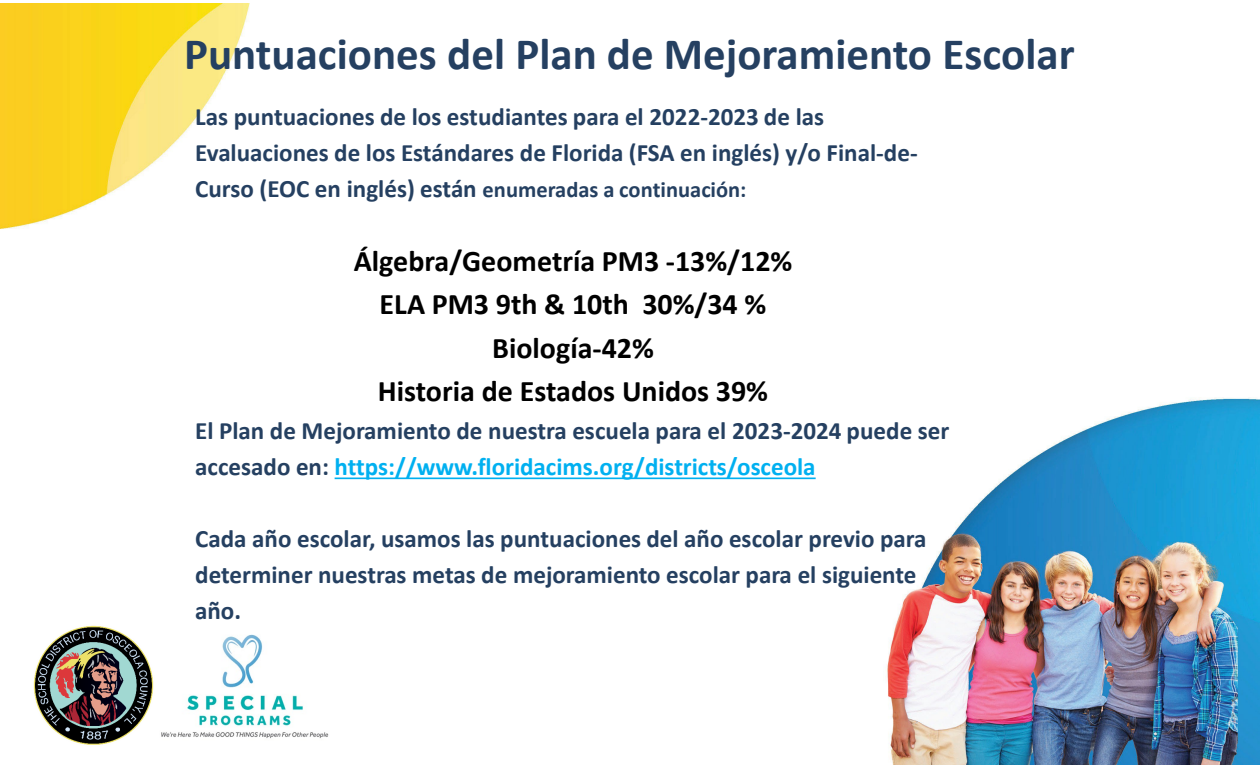
<style>
.page{position:relative;width:1260px;height:765px;background:#fff}
.page>*{position:absolute;margin:0;border:0;box-sizing:border-box;transform-origin:0 0}
.t1{font:700 45px "Calibri";color:#254061}
.t2{font:700 30px "Calibri";color:#000}
.t3{font:700 25px/36px "Calibri";color:#254061}
.t4{font:700 22.5px "Calibri";color:#254061}
.s1{font-size:25px}
.s2{color:#00b0f0}
</style>
<div class="page">
<img style="left:0;top:4px;width:1260px;height:761px">
<img style="left:30px;top:622px;width:126px;height:127px">
<img style="left:156px;top:629px;width:180px;height:120px">
<svg style="left:335px;top:478px;width:481px;height:1px"></svg>
<p class="t1" style="left:184px;top:23px;width:892px">Puntuaciones del Plan de Mejoramiento Escolar</p>
<p class="t3" style="left:195px;top:99px;width:724px">Las puntuaciones de los estudiantes para el 2022-2023 de las<br>Evaluaciones de los Estándares de Florida (FSA en inglés) y/o Final-de-</p>
<p class="t4" style="left:195px;top:174px;width:553px"><span class="s1">Curso (EOC en inglés) están</span> enumeradas a continuación:</p>
<p class="t2" style="left:354px;top:240px;width:440px">Álgebra/Geometría PM3 -13%/12%</p>
<p class="t2" style="left:380px;top:283px;width:388px">ELA PM3 9th &amp; 10th 30%/34 %</p>
<p class="t2" style="left:492px;top:326px;width:163px">Biología-42%</p>
<p class="t2" style="left:378px;top:370px;width:392px">Historia de Estados Unidos 39%</p>
<p class="t3" style="left:195px;top:412px;width:756px">El Plan de Mejoramiento de nuestra escuela para el 2023-2024 puede ser accesado en: <span class="s2">https://www.floridacims.org/districts/osceola</span></p>
<p class="t3" style="left:195px;top:520px;width:733px">Cada año escolar, usamos las puntuaciones del año escolar previo para determiner nuestras metas de mejoramiento escolar para el siguiente año.</p>
</div>
